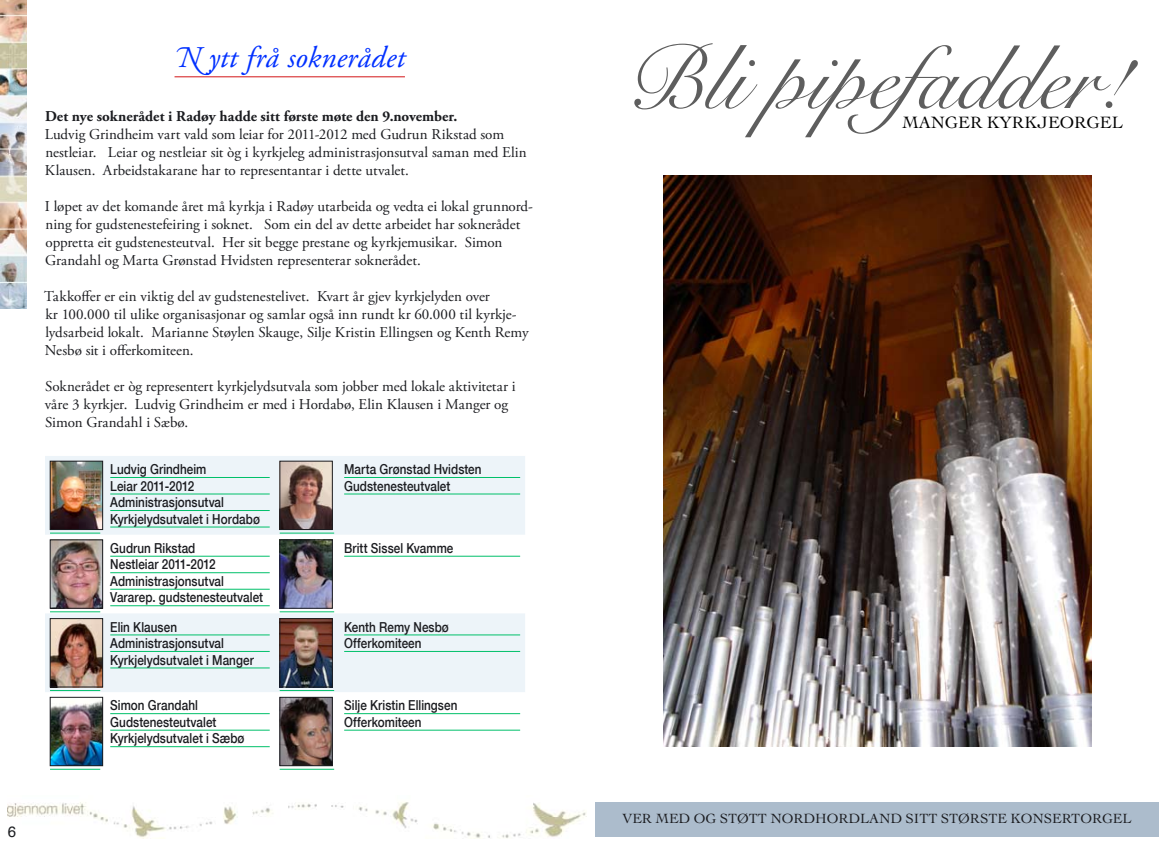
<style>
.page{position:relative;width:1170px;height:844px;background:#fff}
.page>*{position:absolute;margin:0;border:0;box-sizing:border-box;transform-origin:0 0}
.t1{font:90.25px "Snell Roundhand";color:#5e5e5e}
.t2{font:italic 30px "Adobe Garamond Pro";letter-spacing:.005em;color:#0030ff}
.t3{font:17.25px "Cochin";color:#000}
.t4{font:15px/18px "Adobe Garamond Pro";color:#1b1c20}
.t5{font:700 15px "Adobe Garamond Pro";color:#1b1c20}
.t6{font:15px "Helvetica";color:#1b1c20}
.t7{font:14px "Cochin";color:#1b1c20}
.t8{font:500 13.75px/16.5px "Helvetica Neue";letter-spacing:.005em;color:#1b1c20;scale:.85 1}
</style>
<div class="page">
<img style="left:7px;top:802px;width:580px;height:36px">
<img style="left:0;top:0;width:27px;height:308px">
<div style="left:595px;top:801px;width:563px;height:35px;background:#acbccc"></div>
<img style="left:663px;top:176px;width:428px;height:570px">
<hr style="left:174px;top:76px;width:231px;height:1px;background:#d31518">
<svg style="left:45px;top:456px;width:480px;height:236px;fill:#edf4f9"></svg>
<hr style="left:50px;top:532px;width:50px;height:1px;background:#00c06a">
<img style="left:52px;top:463px;width:49px;height:64px">
<div style="left:50px;top:461px;width:53px;height:68px;border:1px solid #1b1c20"></div>
<hr style="left:110px;top:477px;width:160px;height:1px;background:#00c06a">
<hr style="left:110px;top:493px;width:160px;height:1px;background:#00c06a">
<hr style="left:110px;top:510px;width:160px;height:1px;background:#00c06a">
<hr style="left:110px;top:526px;width:160px;height:1px;background:#00c06a">
<hr style="left:280px;top:532px;width:54px;height:1px;background:#00c06a">
<img style="left:282px;top:463px;width:48px;height:64px">
<div style="left:280px;top:461px;width:52px;height:68px;border:1px solid #1b1c20"></div>
<hr style="left:344px;top:477px;width:176px;height:1px;background:#00c06a">
<hr style="left:344px;top:493px;width:176px;height:1px;background:#00c06a">
<hr style="left:50px;top:611px;width:50px;height:1px;background:#00c06a">
<img style="left:52px;top:541px;width:49px;height:65px">
<div style="left:50px;top:539px;width:53px;height:69px;border:1px solid #1b1c20"></div>
<hr style="left:110px;top:556px;width:160px;height:1px;background:#00c06a">
<hr style="left:110px;top:572px;width:160px;height:1px;background:#00c06a">
<hr style="left:110px;top:589px;width:160px;height:1px;background:#00c06a">
<hr style="left:110px;top:605px;width:160px;height:1px;background:#00c06a">
<hr style="left:280px;top:611px;width:54px;height:1px;background:#00c06a">
<img style="left:282px;top:541px;width:48px;height:65px">
<div style="left:280px;top:539px;width:52px;height:69px;border:1px solid #1b1c20"></div>
<hr style="left:344px;top:556px;width:176px;height:1px;background:#00c06a">
<hr style="left:50px;top:690px;width:50px;height:1px;background:#00c06a">
<img style="left:52px;top:620px;width:49px;height:65px">
<div style="left:50px;top:618px;width:53px;height:69px;border:1px solid #1b1c20"></div>
<hr style="left:110px;top:634px;width:160px;height:1px;background:#00c06a">
<hr style="left:110px;top:651px;width:160px;height:1px;background:#00c06a">
<hr style="left:110px;top:667px;width:160px;height:1px;background:#00c06a">
<hr style="left:280px;top:690px;width:54px;height:1px;background:#00c06a">
<img style="left:282px;top:620px;width:48px;height:65px">
<div style="left:280px;top:618px;width:52px;height:69px;border:1px solid #1b1c20"></div>
<hr style="left:344px;top:634px;width:176px;height:1px;background:#00c06a">
<hr style="left:344px;top:651px;width:176px;height:1px;background:#00c06a">
<hr style="left:50px;top:768px;width:50px;height:1px;background:#00c06a">
<img style="left:52px;top:700px;width:49px;height:63px">
<div style="left:50px;top:697px;width:53px;height:68px;border:1px solid #1b1c20"></div>
<hr style="left:110px;top:713px;width:160px;height:1px;background:#00c06a">
<hr style="left:110px;top:729px;width:160px;height:1px;background:#00c06a">
<hr style="left:110px;top:746px;width:160px;height:1px;background:#00c06a">
<hr style="left:280px;top:768px;width:54px;height:1px;background:#00c06a">
<img style="left:282px;top:699px;width:48px;height:64px">
<div style="left:280px;top:697px;width:52px;height:68px;border:1px solid #1b1c20"></div>
<hr style="left:344px;top:713px;width:176px;height:1px;background:#00c06a">
<hr style="left:344px;top:729px;width:176px;height:1px;background:#00c06a">
<h2 class="t2" style="left:174px;top:39px;width:232px">N ytt frå soknerådet</h2>
<p class="t5" style="left:45px;top:107px;width:414px">Det nye soknerådet i Radøy hadde sitt første møte den 9.november.</p>
<p class="t4" style="left:45px;top:126px;width:483px">Ludvig Grindheim vart vald som leiar for 2011-2012 med Gudrun Rikstad som nestleiar. Leiar og nestleiar sit òg i kyrkjeleg administrasjonsutval saman med Elin<br>Klausen. Arbeidstakarane har to representantar i dette utvalet.</p>
<p class="t4" style="left:45px;top:198px;width:489px">I løpet av det komande året må kyrkja i Radøy utarbeida og vedta ei lokal grunnord&shy;ning for gudstenestefeiring i soknet. Som ein del av dette arbeidet har soknerådet oppretta eit gudstenesteutval. Her sit begge prestane og kyrkjemusikar. Simon Grandahl og Marta Grønstad Hvidsten representerar soknerådet.</p>
<p class="t4" style="left:44px;top:288px;width:486px">Takkoffer er ein viktig del av gudstenestelivet. Kvart år gjev kyrkjelyden over<br>kr 100.000 til ulike organisasjonar og samlar også inn rundt kr 60.000 til kyrkje&shy;lydsarbeid lokalt. Marianne Støylen Skauge, Silje Kristin Ellingsen og Kenth Remy Nesbø sit i offerkomiteen.</p>
<p class="t4" style="left:45px;top:378px;width:472px">Soknerådet er òg representert kyrkjelydsutvala som jobber med lokale aktivitetar i våre 3 kyrkjer. Ludvig Grindheim er med i Hordabø, Elin Klausen i Manger og<br>Simon Grandahl i Sæbø.</p>
<p class="t8" style="left:110px;top:460px;width:178px">Ludvig Grindheim<br>Leiar 2011-2012<br>Administrasjonsutval<br>Kyrkjelydsutvalet i Hordabø</p>
<p class="t8" style="left:344px;top:460px;width:163px">Marta Grønstad Hvidsten<br>Gudstenesteutvalet</p>
<p class="t8" style="left:110px;top:539px;width:181px">Gudrun Rikstad<br>Nestleiar 2011-2012<br>Administrasjonsutval<br>Vararep. gudstenesteutvalet</p>
<p class="t8" style="left:344px;top:539px;width:130px">Britt Sissel Kvamme</p>
<p class="t8" style="left:110px;top:617px;width:170px">Elin Klausen<br>Administrasjonsutval<br>Kyrkjelydsutvalet i Manger</p>
<p class="t8" style="left:344px;top:617px;width:125px">Kenth Remy Nesbø<br>Offerkomiteen</p>
<p class="t8" style="left:110px;top:696px;width:159px">Simon Grandahl<br>Gudstenesteutvalet<br>Kyrkjelydsutvalet i Sæbø</p>
<p class="t8" style="left:344px;top:696px;width:135px">Silje Kristin Ellingsen<br>Offerkomiteen</p>
<p class="t6" style="left:8px;top:819px;width:10px">6</p>
<h1 class="t1" style="left:625px;top:27px;width:505px">Bli pipefadder!</h1>
<p class="t3" style="left:902px;top:111px;width:222px">MANGER KYRKJEORGEL</p>
<p class="t7" style="left:622px;top:809px;width:510px">VER MED OG STØTT NORDHORDLAND SITT STØRSTE KONSERTORGEL</p>
</div>
